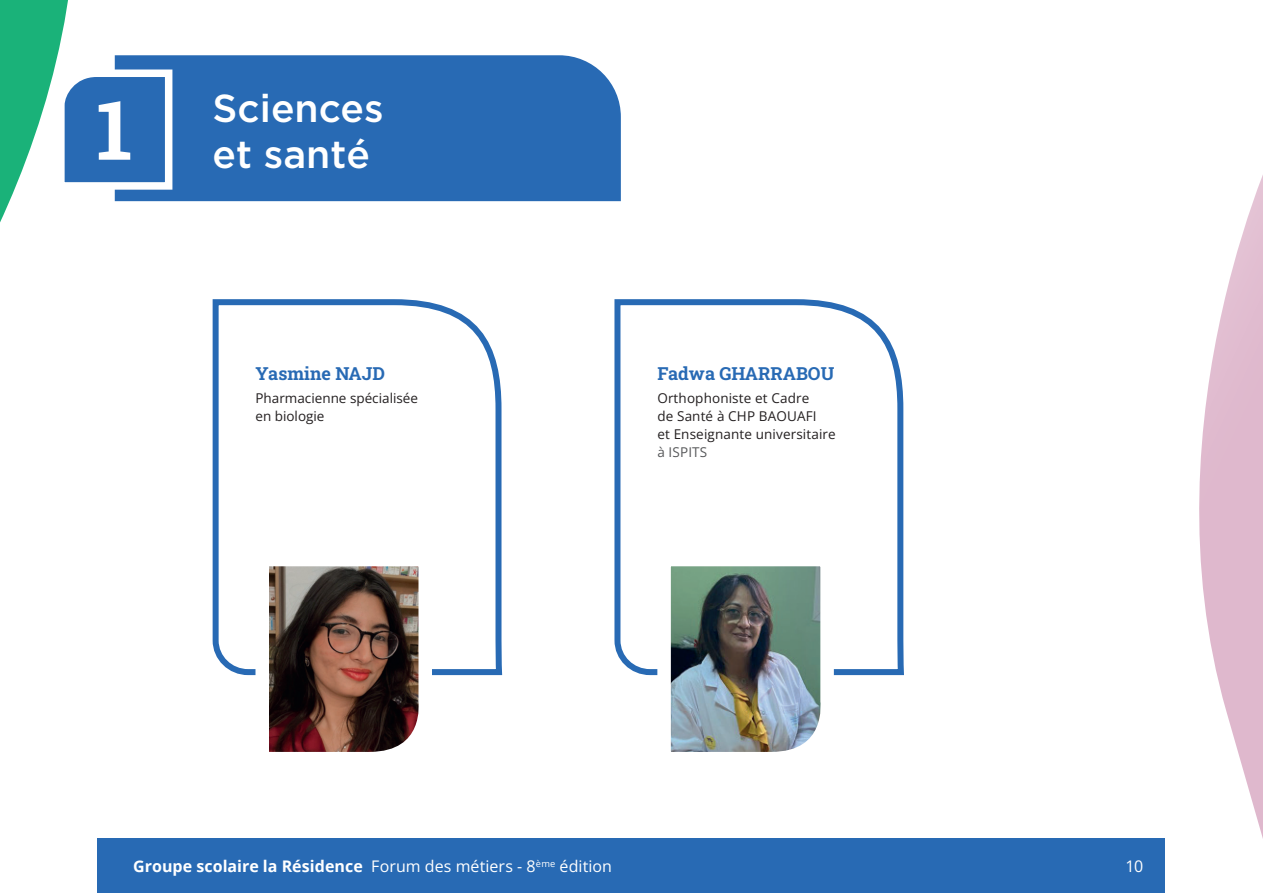
<style>
.page{position:relative;width:1263px;height:893px;background:#fff}
.page>*{position:absolute;margin:0;border:0;box-sizing:border-box;transform-origin:0 0}
.t1{font:700 82.35px "Roboto Slab";color:#fff}
.t2{font:500 39px/46.2px "Gotham Pro";color:#fff}
.t3{font:700 18px "Roboto Slab";color:#286ab4}
.t4{font:700 16.05px "Open Sans";color:#fff}
.t5{font:16.05px "Open Sans";color:#fff}
.t6{font:13.5px/18px "Open Sans";letter-spacing:.01em;color:#231f20}
.t7{font:13.5px "Open Sans";letter-spacing:.01em;color:#57585a}
.s1{font-weight:400}
</style>
<div class="page">
<svg style="left:1141px;top:175px;width:122px;height:664px"></svg>
<div style="left:176px;top:55px;width:445px;height:146px;background:#286ab4"></div>
<svg style="left:0;top:0;width:176px;height:223px"></svg>
<svg style="left:212px;top:299px;width:291px;height:377px"></svg>
<svg style="left:614px;top:299px;width:290px;height:377px"></svg>
<svg style="left:249px;top:546px;width:197px;height:206px"></svg>
<img style="left:651px;top:546px;width:197px;height:206px">
<div style="left:98px;top:839px;width:1067px;height:54px;background:#286ab4"></div>
<h1 class="t1" style="left:96px;top:73px;width:38px">1</h1>
<h2 class="t2" style="left:213px;top:84px;width:172px">Sciences et santé</h2>
<h3 class="t3" style="left:255px;top:361px;width:131px">Yasmine NAJD</h3>
<p class="t6" style="left:255px;top:388px;width:164px">Pharmacienne spécialisée en biologie</p>
<h3 class="t3" style="left:657px;top:361px;width:178px">Fadwa GHARRABOU</h3>
<p class="t6" style="left:657px;top:388px;width:180px">Orthophoniste et Cadre<br>de Santé à CHP BAOUAFI<br>et Enseignante universitaire</p>
<p class="t7" style="left:657px;top:442px;width:51px">à ISPITS</p>
<p class="t4" style="left:133px;top:855px;width:480px">Groupe scolaire la Résidence <span class="s1">Forum des métiers - 8</span><sup>ème</sup> <span class="s1">édition</span></p>
<p class="t5" style="left:1125px;top:855px;width:19px">10</p>
</div>
